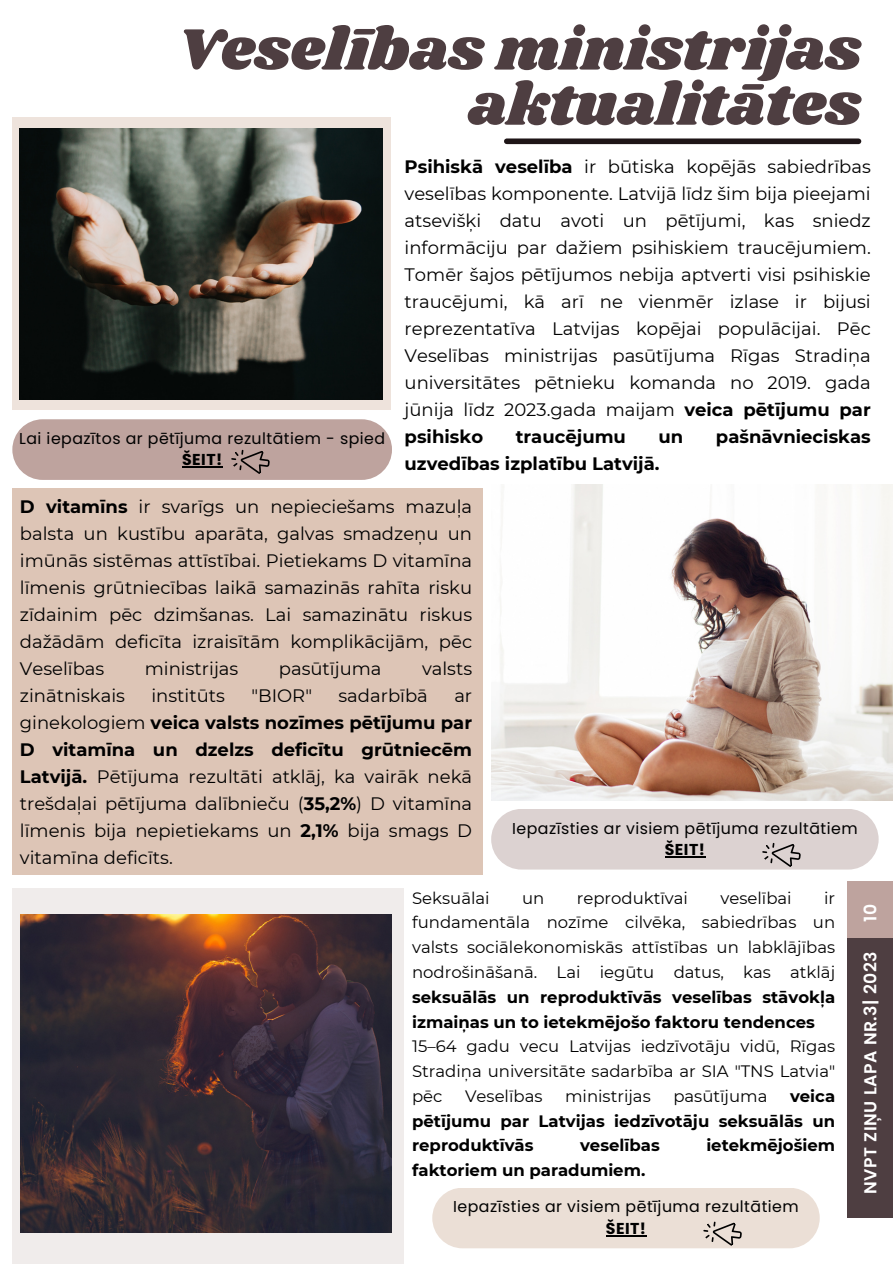
<style>
.page{position:relative;width:893px;height:1264px;background:#fff}
.page>*{position:absolute;margin:0;border:0;box-sizing:border-box;transform-origin:0 0}
.t1{font:60.3px/55.2px "Shrikhand";color:#4e3e41;text-align:right}
.t2{font:18px/27px "Montserrat";color:#000;text-align:justify}
.t3{font:700 18px "Montserrat";color:#000}
.t4{font:600 17.25px "Poppins";letter-spacing:.03em;color:#fff}
.t5{font:16.5px/24.8px "Montserrat";color:#000;text-align:justify}
.t6{font:700 16.5px/24.8px "Montserrat";color:#000;text-align:justify}
.t7{font:15.75px/21.3px "Poppins";letter-spacing:.03em;color:#000;text-align:center}
.s1{font-weight:700}
</style>
<div class="page">
<div style="left:506px;top:138px;width:352px;height:6px;background:#1e1517"></div>
<div style="left:12px;top:489px;width:471px;height:385px;background:#ddc5b6"></div>
<div style="left:12px;top:118px;width:378px;height:292px;background:#ebdfd6"></div>
<div style="left:847px;top:932px;width:45px;height:285px;background:#4e3e41"></div>
<div style="left:847px;top:881px;width:45px;height:56px;background:#bea39e"></div>
<div style="left:12px;top:888px;width:392px;height:375px;background:#f0eceb"></div>
<div style="left:12px;top:419px;width:380px;height:61px;background:#bea39e;border-radius:30px"></div>
<hr style="left:182px;top:466px;width:41px;height:1px;background:#000">
<svg style="left:231px;top:449px;width:39px;height:25px"></svg>
<img style="left:20px;top:128px;width:362px;height:271px">
<div style="left:491px;top:809px;width:387px;height:60px;background:#dcd2d1;border-radius:30px"></div>
<hr style="left:664px;top:856px;width:41px;height:1px;background:#000">
<svg style="left:761px;top:842px;width:42px;height:28px"></svg>
<img style="left:491px;top:484px;width:401px;height:316px">
<div style="left:432px;top:1187px;width:387px;height:61px;background:#ebdfd6;border-radius:30px"></div>
<hr style="left:605px;top:1234px;width:41px;height:1px;background:#000">
<svg style="left:703px;top:1221px;width:41px;height:28px"></svg>
<img style="left:20px;top:915px;width:372px;height:317px">
<p class="t1" style="left:177px;top:24px;width:686px">Veselības ministrijas aktualitātes</p>
<p class="t2" style="left:404px;top:153px;width:467px"><span class="s1">Psihiskā veselība</span> ir būtiska kopējās sabiedrības veselības komponente. Latvijā līdz šim bija pieejami atsevišķi datu avoti un pētījumi, kas sniedz informāciju par dažiem psihiskiem traucējumiem.<br>Tomēr šajos pētījumos nebija aptverti visi psihiskie traucējumi, kā arī ne vienmēr izlase ir bijusi reprezentatīva Latvijas kopējai populācijai. Pēc Veselības ministrijas pasūtījuma Rīgas Stradiņa universitātes pētnieku komanda no 2019. gada jūnija līdz 2023.gada maijam <span class="s1">veica pētījumu par psihisko</span></p>
<p class="t3" style="left:515px;top:426px;width:112px">traucējumu</p>
<p class="t3" style="left:658px;top:426px;width:26px">un</p>
<p class="t3" style="left:716px;top:426px;width:156px">pašnāvnieciskas</p>
<p class="t3" style="left:404px;top:453px;width:256px">uzvedības izplatību Latvijā.</p>
<p class="t2" style="left:20px;top:492px;width:454px"><span class="s1">D vitamīns</span> ir svarīgs un nepieciešams mazuļa balsta un kustību aparāta, galvas smadzeņu un imūnās sistēmas attīstībai. Pietiekams D vitamīna līmenis grūtniecības laikā samazinās rahīta risku zīdainim pēc dzimšanas. Lai samazinātu riskus dažādām deficīta izraisītām komplikācijām, pēc Veselības</p>
<p class="t7" style="left:19px;top:428px;width:367px">Lai iepazītos ar pētījuma rezultātiem - spied<br><span class="s1">ŠEIT!</span></p>
<p class="t2" style="left:145px;top:654px;width:95px">ministrijas</p>
<p class="t2" style="left:279px;top:654px;width:104px">pasūtījuma</p>
<p class="t2" style="left:422px;top:654px;width:52px">valsts</p>
<p class="t2" style="left:20px;top:681px;width:107px">zinātniskais</p>
<p class="t2" style="left:151px;top:681px;width:75px">institūts</p>
<p class="t2" style="left:251px;top:681px;width:62px">"BIOR"</p>
<p class="t2" style="left:338px;top:681px;width:91px">sadarbībā</p>
<p class="t2" style="left:20px;top:681px;width:454px;text-indent:434px">ar ginekologiem <span class="s1">veica valsts nozīmes pētījumu par D vitamīna un dzelzs deficītu grūtniecēm Latvijā.</span> Pētījuma rezultāti atklāj, ka vairāk nekā trešdaļai pētījuma dalībnieču (<span class="s1">35,2%</span>) D vitamīna līmenis bija nepietiekams un <span class="s1">2,1%</span> bija smags D vitamīna deficīts.</p>
<p class="t7" style="left:512px;top:817px;width:347px">Iepazīsties ar visiem pētījuma rezultātiem<br><span class="s1">ŠEIT!</span></p>
<p class="t5" style="left:412px;top:885px;width:424px;text-indent:412px">ir fundamentāla nozīme cilvēka, sabiedrības un valsts sociālekonomiskās attīstības un labklājības nodrošināšanā. Lai iegūtu datus, kas atklāj <span class="s1">seksuālās un reproduktīvās veselības stāvokļa izmaiņas un to ietekmējošo faktoru tendences</span></p>
<p class="t5" style="left:412px;top:1033px;width:424px">15–64 gadu vecu Latvijas iedzīvotāju vidū, Rīgas Stradiņa universitāte sadarbība ar SIA "TNS Latvia" pēc</p>
<p class="t5" style="left:412px;top:885px;width:79px">Seksuālai</p>
<p class="t5" style="left:522px;top:885px;width:24px">un</p>
<p class="t5" style="left:577px;top:885px;width:113px">reproduktīvai</p>
<p class="t5" style="left:720px;top:885px;width:73px">veselībai</p>
<p class="t6" style="left:412px;top:1083px;width:424px;text-indent:378px">veica pētījumu par Latvijas iedzīvotāju seksuālās un reproduktīvās</p>
<p class="t5" style="left:465px;top:1083px;width:79px">Veselības</p>
<p class="t5" style="left:565px;top:1083px;width:87px">ministrijas</p>
<p class="t5" style="left:673px;top:1083px;width:96px">pasūtījuma</p>
<p class="t6" style="left:580px;top:1132px;width:81px">veselības</p>
<p class="t6" style="left:706px;top:1132px;width:130px">ietekmējošiem</p>
<p class="t6" style="left:412px;top:1157px;width:235px">faktoriem un paradumiem.</p>
<p class="t7" style="left:453px;top:1196px;width:347px">Iepazīsties ar visiem pētījuma rezultātiem<br><span class="s1">ŠEIT!</span></p>
<p class="t4" style="left:858px;top:921px;width:19px;rotate:-90deg">10</p>
<p class="t4" style="left:858px;top:1193px;width:244px;rotate:-90deg">NVPT ZIŅU LAPA NR.3| 2023</p>
</div>
